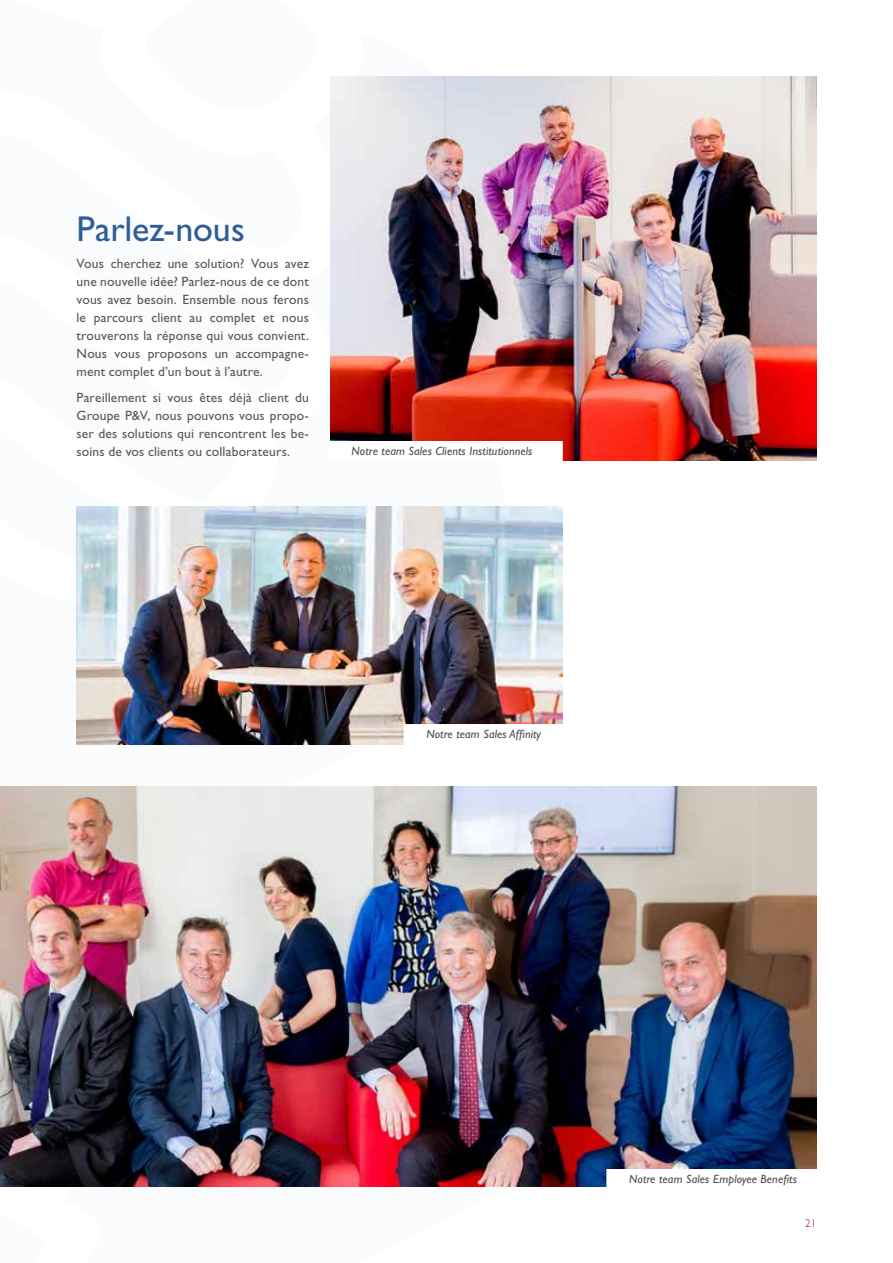
<style>
.page{position:relative;width:893px;height:1263px;background:#fff}
.page>*{position:absolute;margin:0;border:0;box-sizing:border-box;transform-origin:0 0}
.t1{font:36px "Gill Sans Std";letter-spacing:-.005em;color:#2e5d97}
.t2{font:13.5px/18px "Gill Sans Std";letter-spacing:.01em;color:#58595b;text-align:justify}
.t3{font:italic 12px "Gill Sans Std";letter-spacing:.01em;color:#4d4d4f}
.t4{font:300 11.25px "Gill Sans Std";color:#9e012e}
</style>
<div class="page">
<img style="left:330px;top:77px;width:487px;height:384px">
<img style="left:76px;top:506px;width:487px;height:238px">
<img style="left:0;top:787px;width:817px;height:399px">
<svg style="left:330px;top:440px;width:233px;height:21px"></svg>
<svg style="left:403px;top:723px;width:160px;height:22px"></svg>
<svg style="left:606px;top:1168px;width:211px;height:19px"></svg>
<h1 class="t1" style="left:77px;top:208px;width:170px">Parlez-nous</h1>
<p class="t2" style="left:77px;top:254px;width:234px">Vous cherchez une solution? Vous avez une nouvelle idée? Parlez-nous de ce dont vous avez besoin. Ensemble nous ferons le parcours client au complet et nous trouverons la réponse qui vous convient.<br>Nous vous proposons un accompagne&shy;ment complet d’un bout à l’autre.</p>
<p class="t2" style="left:77px;top:389px;width:234px">Pareillement si vous êtes déjà client du Groupe P&amp;V, nous pouvons vous propo&shy;ser des solutions qui rencontrent les be&shy;soins de vos clients ou collaborateurs.</p>
<p class="t3" style="left:352px;top:444px;width:182px">Notre team Sales Clients Institutionnels</p>
<p class="t3" style="left:426px;top:727px;width:116px">Notre team Sales Affinity</p>
<p class="t3" style="left:629px;top:1172px;width:169px">Notre team Sales Employee Benefits</p>
<p class="t4" style="left:805px;top:1217px;width:13px">21</p>
</div>
